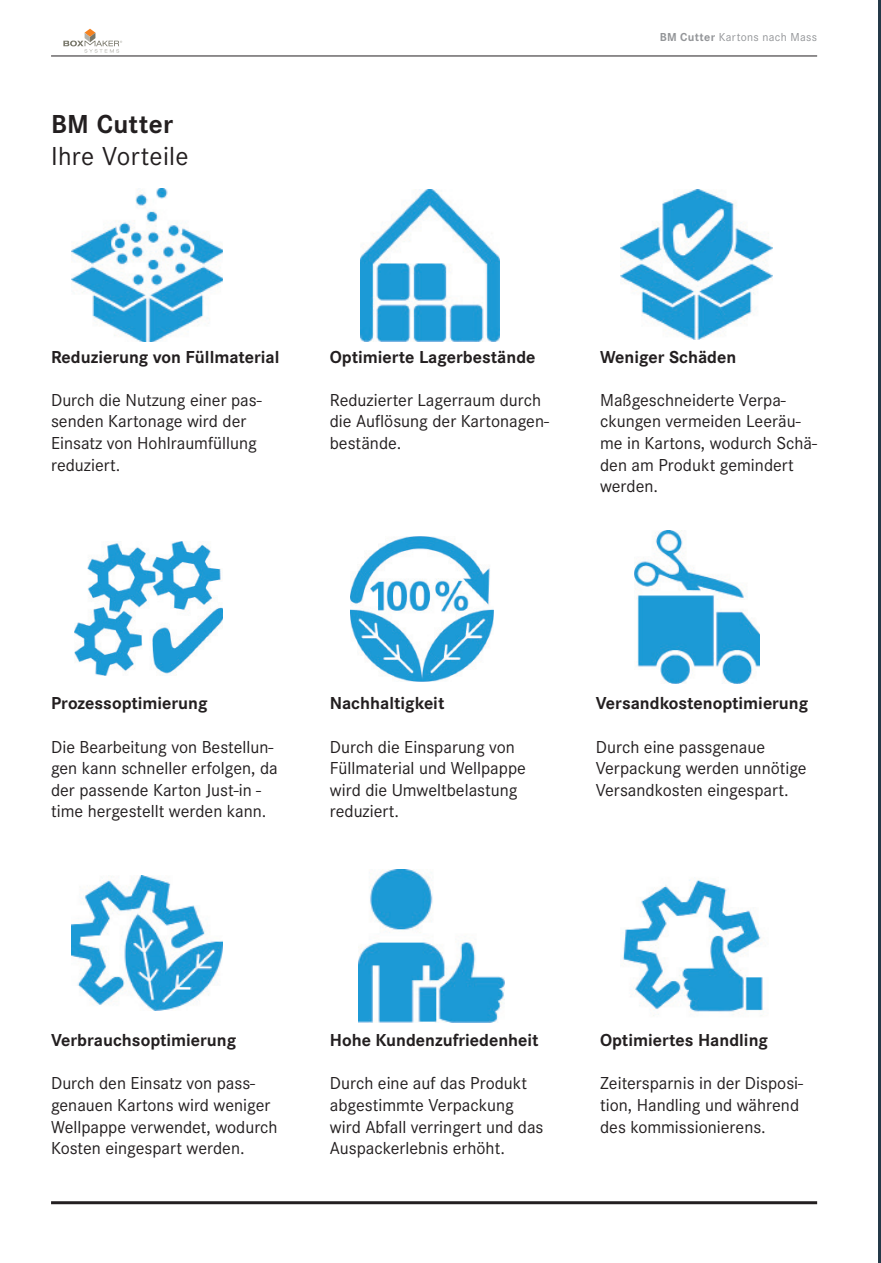
<style>
.page{position:relative;width:881px;height:1263px;background:#fff}
.page>*{position:absolute;margin:0;border:0;box-sizing:border-box;transform-origin:0 0}
.t1{font:27px "Corporate S";letter-spacing:.015em;color:#231f20}
.t2{font:700 27px "Corporate S";letter-spacing:.015em;color:#231f20}
.t3{font:18px/21.6px "Corporate S";color:#231f20}
.t4{font:700 18px "Corporate S";color:#231f20}
.t5{font:12px "Corporate S";letter-spacing:.035em;color:#939598}
.s1{font-weight:700}
</style>
<div class="page">
<hr style="left:878px;top:0;width:2px;height:1263px;background:#243948">
<hr style="left:51px;top:56px;width:765px;height:1px;background:#231f20">
<hr style="left:51px;top:1201px;width:765px;height:3px;background:#231f20">
<svg style="left:63px;top:29px;width:59px;height:24px"></svg>
<img style="left:71px;top:188px;width:152px;height:153px">
<img style="left:360px;top:190px;width:139px;height:151px">
<img style="left:620px;top:189px;width:151px;height:150px">
<img style="left:634px;top:530px;width:125px;height:153px">
<img style="left:350px;top:536px;width:143px;height:145px">
<img style="left:75px;top:541px;width:148px;height:135px">
<img style="left:71px;top:875px;width:152px;height:135px">
<img style="left:359px;top:869px;width:145px;height:153px">
<img style="left:622px;top:877px;width:141px;height:139px">
<h1 class="t2" style="left:51px;top:105px;width:124px">BM Cutter</h1>
<h1 class="t1" style="left:51px;top:138px;width:139px">Ihre Vorteile</h1>
<p class="t5" style="left:659px;top:29px;width:159px"><span class="s1">BM Cutter</span> Kartons nach Mass</p>
<p class="t4" style="left:51px;top:344px;width:230px">Reduzierung von Füllmaterial</p>
<p class="t3" style="left:51px;top:388px;width:212px">Durch die Nutzung einer pas&shy;senden Kartonage wird der<br>Einsatz von Hohlraumfüllung reduziert.</p>
<p class="t4" style="left:330px;top:344px;width:207px">Optimierte Lagerbestände</p>
<p class="t3" style="left:330px;top:388px;width:220px">Reduzierter Lagerraum durch die Auflösung der Kartonagen&shy;bestände.</p>
<p class="t4" style="left:600px;top:344px;width:138px">Weniger Schäden</p>
<p class="t3" style="left:600px;top:388px;width:218px">Maßgeschneiderte Verpa&shy;ckungen vermeiden Leeräu&shy;me in Kartons, wodurch Schä&shy;den am Produkt gemindert werden.</p>
<p class="t4" style="left:51px;top:691px;width:158px">Prozessoptimierung</p>
<p class="t3" style="left:51px;top:735px;width:228px">Die Bearbeitung von Bestellun&shy;gen kann schneller erfolgen, da der passende Karton Just-in - time hergestellt werden kann.</p>
<p class="t4" style="left:330px;top:691px;width:116px">Nachhaltigkeit</p>
<p class="t3" style="left:330px;top:735px;width:197px">Durch die Einsparung von<br>Füllmaterial und Wellpappe wird die Umweltbelastung reduziert.</p>
<p class="t4" style="left:595px;top:691px;width:214px">Versandkostenoptimierung</p>
<p class="t3" style="left:595px;top:735px;width:212px">Durch eine passgenaue<br>Verpackung werden unnötige<br>Versandkosten eingespart.</p>
<p class="t4" style="left:51px;top:1028px;width:187px">Verbrauchsoptimierung</p>
<p class="t3" style="left:51px;top:1072px;width:228px">Durch den Einsatz von pass&shy;genauen Kartons wird weniger<br>Wellpappe verwendet, wodurch<br>Kosten eingespart werden.</p>
<p class="t4" style="left:330px;top:1028px;width:210px">Hohe Kundenzufriedenheit</p>
<p class="t3" style="left:330px;top:1072px;width:215px">Durch eine auf das Produkt abgestimmte Verpackung wird Abfall verringert und das<br>Auspackerlebnis erhöht.</p>
<p class="t4" style="left:600px;top:1028px;width:169px">Optimiertes Handling</p>
<p class="t3" style="left:600px;top:1072px;width:204px">Zeitersparnis in der Disposi&shy;tion, Handling und während des kommissionierens.</p>
</div>
